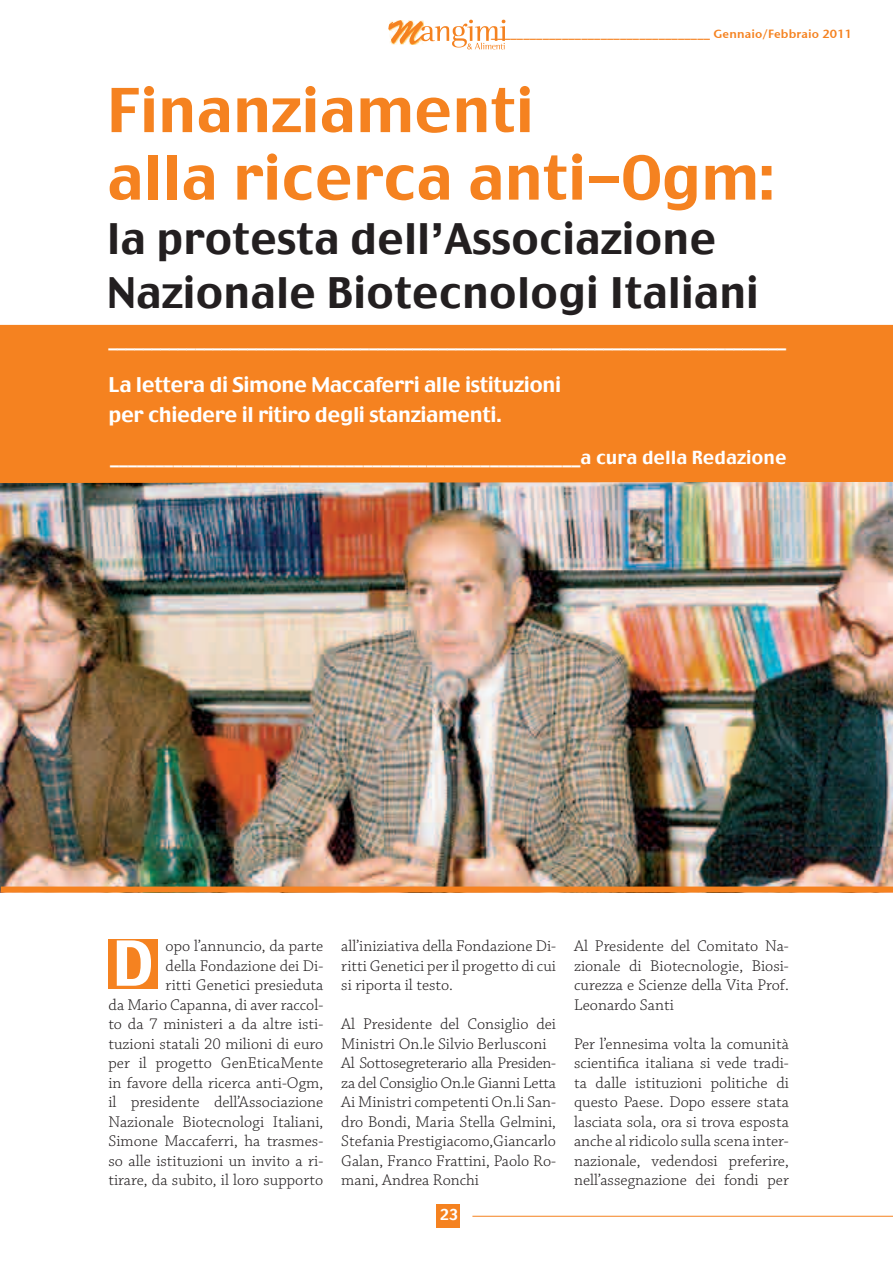
<style>
.page{position:relative;width:893px;height:1263px;background:#fff}
.page>*{position:absolute;margin:0;border:0;box-sizing:border-box;transform-origin:0 0}
.t1{font:61.5px "Charcoal";color:#fff}
.t2{font:60px "Charcoal";color:#f58220}
.t3{font:42px "Charcoal";color:#231f20}
.t4{font:20.25px "Charcoal";letter-spacing:-.02em;color:#fff}
.t5{font:18px "Charcoal";color:#fff}
.Stile_di_paragrafo_1{font:300 16.35px/19.5px "Chaparral Pro";color:#231f20;text-align:justify}
.Stile_di_paragrafo_1-2{font:300 16.35px/19.5px "Chaparral Pro";letter-spacing:-.02em;color:#231f20}
.t6{font:15px "Charcoal";color:#fff}
.t7{font:11.85px "Stone Sans Sem ITCTT Semi";letter-spacing:.01em;color:#f58220}
</style>
<div class="page">
<div style="left:436px;top:1204px;width:24px;height:24px;background:#f58220"></div>
<hr style="left:472px;top:1216px;width:421px;height:1px;background:#f58220">
<svg style="left:388px;top:20px;width:117px;height:29px"></svg>
<img style="left:1px;top:483px;width:892px;height:403px">
<div style="left:109px;top:939px;width:49px;height:50px;background:#f58220"></div>
<div style="left:0;top:325px;width:893px;height:158px;background:#f58220"></div>
<div style="left:1px;top:886px;width:892px;height:6px;background:#f58220"></div>
<p class="t7" style="left:491px;top:27px;width:362px">__________________________________ Gennaio/Febbraio 2011</p>
<p class="t2" style="left:107px;top:71px;width:428px">Finanziamenti</p>
<p class="t2" style="left:107px;top:139px;width:668px">alla ricerca anti-Ogm:</p>
<p class="t3" style="left:107px;top:211px;width:611px">la protesta dell’Associazione</p>
<p class="t3" style="left:107px;top:265px;width:653px">Nazionale Biotecnologi Italiani</p>
<p class="t5" style="left:108px;top:328px;width:679px">______________________________________________________________________________</p>
<p class="t4" style="left:108px;top:371px;width:454px">La lettera di Simone Maccaferri alle istituzioni</p>
<p class="t4" style="left:108px;top:401px;width:395px">per chiedere il ritiro degli stanziamenti.</p>
<p class="t5" style="left:110px;top:445px;width:678px">____________________________________________________a cura della Redazione</p>
<p class="Stile_di_paragrafo_1" style="left:109px;top:937px;width:216px;text-align:right">opo l’annuncio, da parte<br>della Fondazione dei Di-<br>ritti Genetici presieduta<br>da Mario Capanna, di aver raccol&shy;to da 7 ministeri a da altre isti&shy;tuzioni statali 20 milioni di euro per il progetto GenEticaMente in favore della ricerca anti-Ogm, il presidente dell’Associazione<br>Nazionale Biotecnologi Italiani,<br>Simone Maccaferri, ha trasmes&shy;so alle istituzioni un invito a ri&shy;tirare, da subito, il loro supporto</p>
<p class="Stile_di_paragrafo_1" style="left:341px;top:937px;width:216px">all’iniziativa della Fondazione Di&shy;ritti Genetici per il progetto di cui si riporta il testo.</p>
<p class="t1" style="left:112px;top:923px;width:43px">D</p>
<p class="Stile_di_paragrafo_1" style="left:341px;top:1015px;width:216px">Al Presidente del Consiglio dei<br>Ministri On.le Silvio Berlusconi</p>
<p class="Stile_di_paragrafo_1-2" style="left:341px;top:1054px;width:216px">Al Sottosegreterario alla Presiden&shy;za del Consiglio On.le Gianni Letta</p>
<p class="Stile_di_paragrafo_1" style="left:341px;top:1093px;width:216px">Ai Ministri competenti On.li San&shy;dro Bondi, Maria Stella Gelmini, Stefania Prestigiacomo,Giancarlo Galan, Franco Frattini, Paolo Ro&shy;mani, Andrea Ronchi</p>
<p class="t6" style="left:440px;top:1204px;width:19px">23</p>
<p class="Stile_di_paragrafo_1" style="left:574px;top:937px;width:216px">Al Presidente del Comitato Na&shy;zionale di Biotecnologie, Biosi&shy;curezza e Scienze della Vita Prof.<br>Leonardo Santi</p>
<p class="Stile_di_paragrafo_1" style="left:574px;top:1034px;width:216px">Per l’ennesima volta la comunità scientifica italiana si vede tradi&shy;ta dalle istituzioni politiche di questo Paese. Dopo essere stata lasciata sola, ora si trova esposta anche al ridicolo sulla scena inter&shy;nazionale, vedendosi preferire, nell’assegnazione dei fondi per</p>
</div>
